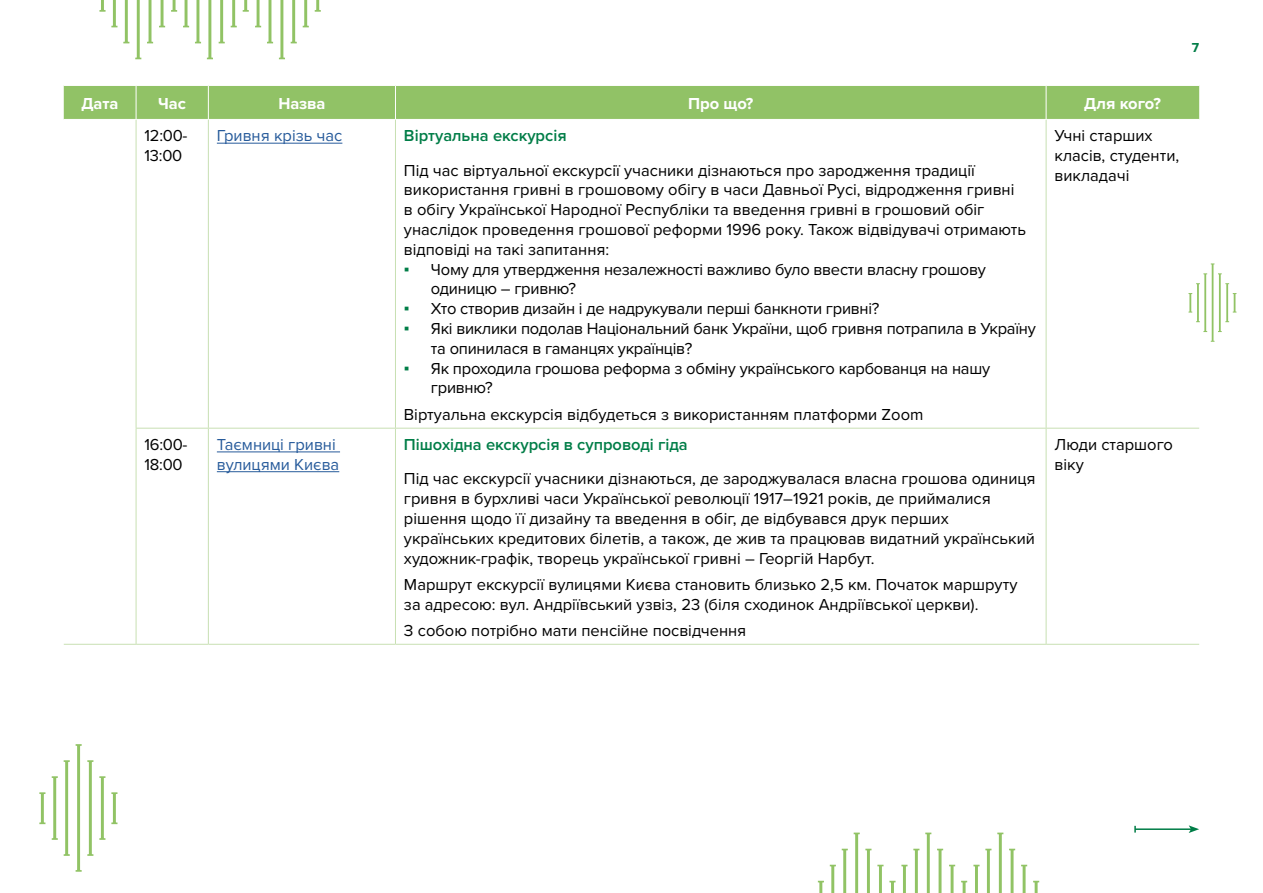
<style>
.page{position:relative;width:1263px;height:893px;background:#fff}
.page>*{position:absolute;margin:0;border:0;box-sizing:border-box;transform-origin:0 0}
.t1{font:16.5px/19.8px "Proxima Nova";color:#000}
.t2{font:600 16.5px "Proxima Nova";color:#007d47}
.t3{font:16.5px/19.8px "Proxima Nova";color:#275b9b}
.t4{font:700 16.5px "Proxima Nova";color:#fff}
.t5{font:700 13.5px "Proxima Nova";color:#007d47}
.s1{font-family:"Arial";color:#007d47}
</style>
<div class="page">
<hr style="left:1135px;top:828px;width:56px;height:2px;background:#007d47">
<svg style="left:1134px;top:826px;width:2px;height:7px"></svg>
<svg style="left:1189px;top:825px;width:10px;height:8px"></svg>
<svg style="left:99px;top:0;width:18px;height:27px"></svg>
<svg style="left:159px;top:0;width:6px;height:27px"></svg>
<svg style="left:123px;top:0;width:6px;height:43px"></svg>
<svg style="left:147px;top:0;width:6px;height:43px"></svg>
<svg style="left:135px;top:0;width:6px;height:59px"></svg>
<svg style="left:171px;top:0;width:6px;height:12px"></svg>
<svg style="left:183px;top:0;width:6px;height:27px"></svg>
<svg style="left:231px;top:0;width:6px;height:27px"></svg>
<svg style="left:195px;top:0;width:6px;height:43px"></svg>
<svg style="left:219px;top:0;width:6px;height:43px"></svg>
<svg style="left:207px;top:0;width:6px;height:59px"></svg>
<svg style="left:243px;top:0;width:6px;height:12px"></svg>
<svg style="left:255px;top:0;width:6px;height:27px"></svg>
<svg style="left:303px;top:0;width:6px;height:27px"></svg>
<svg style="left:267px;top:0;width:6px;height:43px"></svg>
<svg style="left:291px;top:0;width:6px;height:43px"></svg>
<svg style="left:279px;top:0;width:6px;height:59px"></svg>
<svg style="left:315px;top:0;width:6px;height:12px"></svg>
<svg style="left:39px;top:792px;width:6px;height:32px"></svg>
<svg style="left:52px;top:776px;width:6px;height:64px"></svg>
<svg style="left:99px;top:776px;width:6px;height:64px"></svg>
<svg style="left:64px;top:760px;width:6px;height:96px"></svg>
<svg style="left:76px;top:744px;width:17px;height:128px"></svg>
<svg style="left:111px;top:792px;width:6px;height:32px"></svg>
<svg style="left:1188px;top:263px;width:48px;height:79px"></svg>
<svg style="left:818px;top:881px;width:6px;height:12px"></svg>
<svg style="left:830px;top:865px;width:6px;height:28px"></svg>
<svg style="left:877px;top:865px;width:6px;height:28px"></svg>
<svg style="left:842px;top:849px;width:6px;height:44px"></svg>
<svg style="left:854px;top:833px;width:17px;height:60px"></svg>
<svg style="left:889px;top:881px;width:6px;height:12px"></svg>
<svg style="left:901px;top:865px;width:6px;height:28px"></svg>
<svg style="left:949px;top:865px;width:6px;height:28px"></svg>
<svg style="left:913px;top:849px;width:6px;height:44px"></svg>
<svg style="left:937px;top:849px;width:6px;height:44px"></svg>
<svg style="left:925px;top:833px;width:6px;height:60px"></svg>
<svg style="left:961px;top:881px;width:6px;height:12px"></svg>
<svg style="left:973px;top:865px;width:6px;height:28px"></svg>
<svg style="left:1021px;top:865px;width:6px;height:28px"></svg>
<svg style="left:985px;top:849px;width:6px;height:44px"></svg>
<svg style="left:1009px;top:849px;width:6px;height:44px"></svg>
<svg style="left:997px;top:833px;width:6px;height:60px"></svg>
<svg style="left:1033px;top:881px;width:6px;height:12px"></svg>
<div style="left:64px;top:86px;width:1135px;height:33px;background:#91c266"></div>
<hr style="left:136px;top:86px;width:1px;height:33px;background:#fff">
<hr style="left:208px;top:86px;width:1px;height:33px;background:#fff">
<hr style="left:395px;top:86px;width:1px;height:33px;background:#fff">
<hr style="left:1046px;top:86px;width:1px;height:33px;background:#fff">
<hr style="left:136px;top:120px;width:1px;height:308px;background:#c8e0b3">
<hr style="left:208px;top:120px;width:1px;height:308px;background:#c8e0b3">
<hr style="left:395px;top:120px;width:1px;height:308px;background:#c8e0b3">
<hr style="left:1046px;top:120px;width:1px;height:308px;background:#c8e0b3">
<hr style="left:136px;top:429px;width:1px;height:215px;background:#c8e0b3">
<hr style="left:208px;top:429px;width:1px;height:215px;background:#c8e0b3">
<hr style="left:395px;top:429px;width:1px;height:215px;background:#c8e0b3">
<hr style="left:1046px;top:429px;width:1px;height:215px;background:#c8e0b3">
<hr style="left:136px;top:428px;width:72px;height:1px;background:#c8e0b3">
<hr style="left:208px;top:428px;width:187px;height:1px;background:#c8e0b3">
<hr style="left:395px;top:428px;width:651px;height:1px;background:#c8e0b3">
<hr style="left:1046px;top:428px;width:153px;height:1px;background:#c8e0b3">
<hr style="left:64px;top:644px;width:72px;height:1px;background:#c8e0b3">
<hr style="left:136px;top:644px;width:72px;height:1px;background:#c8e0b3">
<hr style="left:208px;top:644px;width:187px;height:1px;background:#c8e0b3">
<hr style="left:395px;top:644px;width:651px;height:1px;background:#c8e0b3">
<hr style="left:1046px;top:644px;width:153px;height:1px;background:#c8e0b3">
<hr style="left:217px;top:143px;width:125px;height:1px;background:#275b9b">
<hr style="left:217px;top:452px;width:123px;height:1px;background:#275b9b">
<hr style="left:217px;top:471px;width:122px;height:1px;background:#275b9b">
<p class="t5" style="left:1192px;top:40px;width:9px">7</p>
<p class="t4" style="left:81px;top:94px;width:39px">Дата</p>
<p class="t4" style="left:158px;top:94px;width:29px">Час</p>
<p class="t4" style="left:278px;top:94px;width:49px">Назва</p>
<p class="t4" style="left:688px;top:94px;width:67px">Про що?</p>
<p class="t4" style="left:1084px;top:94px;width:78px">Для кого?</p>
<p class="t1" style="left:145px;top:126px;width:44px">12:00-<br>13:00</p>
<p class="t3" style="left:217px;top:126px;width:127px">Гривня крізь час</p>
<p class="t2" style="left:404px;top:126px;width:164px">Віртуальна екскурсія</p>
<p class="t1" style="left:404px;top:161px;width:624px">Під час віртуальної екскурсії учасники дізнаються про зародження традиції використання гривні в грошовому обігу в часи Давньої Русі, відродження гривні в обігу Української Народної Республіки та введення гривні в грошовий обіг унаслідок проведення грошової реформи 1996 року. Також відвідувачі отримають відповіді на такі запитання:</p>
<p class="t1" style="left:431px;top:260px;width:556px;text-indent:-27px"><span class="s1">▪</span> Чому для утвердження незалежності важливо було ввести власну грошову одиницю – гривню?</p>
<p class="t1" style="left:404px;top:299px;width:477px"><span class="s1">▪</span> Хто створив дизайн і де надрукували перші банкноти гривні?</p>
<p class="t1" style="left:431px;top:319px;width:606px;text-indent:-27px"><span class="s1">▪</span> Які виклики подолав Національний банк України, щоб гривня потрапила в Україну та опинилася в гаманцях українців?</p>
<p class="t1" style="left:431px;top:359px;width:561px;text-indent:-27px"><span class="s1">▪</span> Як проходила грошова реформа з обміну українського карбованця на нашу гривню?</p>
<p class="t1" style="left:404px;top:405px;width:521px">Віртуальна екскурсія відбудеться з використанням платформи Zoom</p>
<p class="t1" style="left:1054px;top:126px;width:126px">Учні старших класів, студенти, викладачі</p>
<p class="t1" style="left:145px;top:435px;width:45px">16:00-<br>18:00</p>
<p class="t3" style="left:217px;top:435px;width:124px">Таємниці гривні вулицями Києва</p>
<p class="t2" style="left:404px;top:434px;width:285px">Пішохідна екскурсія в супроводі гіда</p>
<p class="t1" style="left:404px;top:469px;width:633px">Під час екскурсії учасники дізнаються, де зароджувалася власна грошова одиниця гривня в бурхливі часи Української революції 1917–1921 років, де приймалися рішення щодо її дизайну та введення в обіг, де відбувався друк перших українських кредитових білетів, а також, де жив та працював видатний український художник-графік, творець української гривні – Георгій Нарбут.</p>
<p class="t1" style="left:404px;top:575px;width:615px">Маршрут екскурсії вулицями Києва становить близько 2,5 км. Початок маршруту за адресою: вул. Андріївський узвіз, 23 (біля сходинок Андріївської церкви).</p>
<p class="t1" style="left:404px;top:621px;width:344px">З собою потрібно мати пенсійне посвідчення</p>
<p class="t1" style="left:1054px;top:435px;width:120px">Люди старшого віку</p>
</div>
